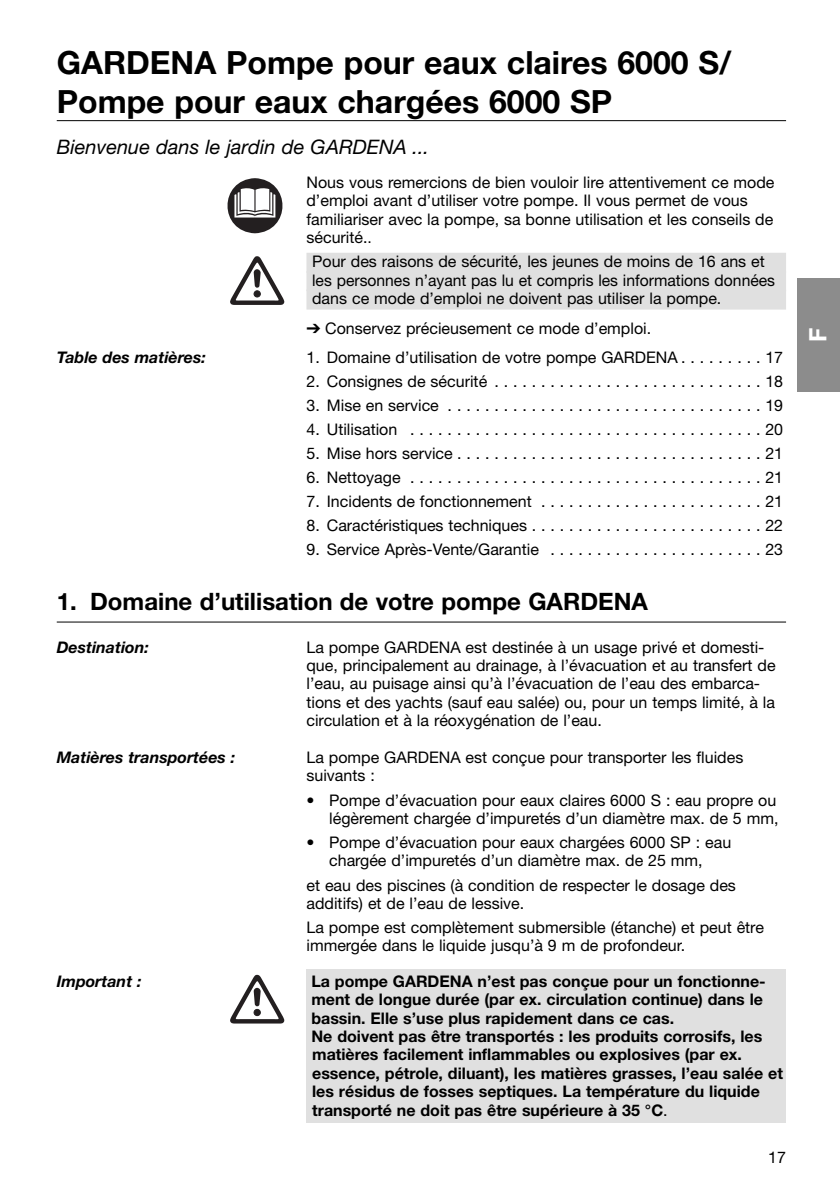
<style>
.page{position:relative;width:840px;height:1191px;background:#fff}
.page>*{position:absolute;margin:0;border:0;box-sizing:border-box;transform-origin:0 0}
.t1{font:700 32px/38.4px "Helvetica Neue";color:#000}
.t2{font:700 24px "Helvetica Neue";color:#000}
.t3{font:700 24px "Helvetica Neue";color:#fff}
.t4{font:italic 20px "Helvetica Neue";color:#000}
.t5{font:16px/18.4px "Helvetica Neue";color:#000}
.t6{font:700 16px/18.4px "Helvetica Neue";color:#000}
.t7{font:italic 700 16px "Helvetica Neue";color:#000}
.s1{font-family:"Helvetica"}
.s2{font-weight:400}
</style>
<div class="page">
<div style="left:797px;top:278px;width:42px;height:114px;background:#8c8c8c"></div>
<div style="left:306px;top:969px;width:479px;height:154px;background:#e0e0e0"></div>
<div style="left:306px;top:253px;width:479px;height:20px;background:#e0e0e0"></div>
<div style="left:306px;top:271px;width:479px;height:20px;background:#e0e0e0"></div>
<div style="left:306px;top:289px;width:479px;height:20px;background:#e0e0e0"></div>
<hr style="left:57px;top:621px;width:728px;height:1px;background:#000">
<hr style="left:57px;top:120px;width:728px;height:1px;background:#000">
<svg style="left:230px;top:256px;width:55px;height:49px"></svg>
<svg style="left:230px;top:974px;width:55px;height:49px"></svg>
<svg style="left:227px;top:178px;width:56px;height:55px"></svg>
<h1 class="t1" style="left:57px;top:47px;width:675px">GARDENA Pompe pour eaux claires 6000 S/<br>Pompe pour eaux chargées 6000 SP</h1>
<p class="t4" style="left:57px;top:140px;width:374px">Bienvenue dans le jardin de GARDENA ...</p>
<p class="t5" style="left:306px;top:174px;width:469px">Nous vous remercions de bien vouloir lire attentivement ce mode d’emploi avant d’utiliser votre pompe. Il vous permet de vous familiariser avec la pompe, sa bonne utilisation et les conseils de sécurité.<span class="s1">.</span></p>
<p class="t5" style="left:312px;top:254px;width:464px">Pour des raisons de sécurité, les jeunes de moins de 16 ans et les personnes n’ayant pas lu et compris les informations données dans ce mode d’emploi ne doivent pas utiliser la pompe.</p>
<p class="t5" style="left:306px;top:320px;width:346px">➔ Conservez précieusement ce mode d’emploi.</p>
<p class="t7" style="left:57px;top:352px;width:151px">Table des matières:</p>
<p class="t5" style="left:306px;top:350px;width:478px">1. Domaine d’utilisation de votre pompe GARDENA . . . . . . . . . 17</p>
<p class="t5" style="left:306px;top:374px;width:478px">2. Consignes de sécurité . . . . . . . . . . . . . . . . . . . . . . . . . . . . . 18</p>
<p class="t5" style="left:306px;top:398px;width:478px">3. Mise en service . . . . . . . . . . . . . . . . . . . . . . . . . . . . . . . . . . 19</p>
<p class="t5" style="left:306px;top:422px;width:478px">4. Utilisation . . . . . . . . . . . . . . . . . . . . . . . . . . . . . . . . . . . . . . 20</p>
<p class="t5" style="left:306px;top:446px;width:478px">5. Mise hors service . . . . . . . . . . . . . . . . . . . . . . . . . . . . . . . . . 21</p>
<p class="t5" style="left:306px;top:470px;width:478px">6. Nettoyage . . . . . . . . . . . . . . . . . . . . . . . . . . . . . . . . . . . . . . 21</p>
<p class="t5" style="left:306px;top:494px;width:478px">7. Incidents de fonctionnement . . . . . . . . . . . . . . . . . . . . . . . . 21</p>
<p class="t5" style="left:306px;top:518px;width:478px">8. Caractéristiques techniques . . . . . . . . . . . . . . . . . . . . . . . . . 22</p>
<p class="t5" style="left:306px;top:542px;width:478px">9. Service Après-Vente/Garantie . . . . . . . . . . . . . . . . . . . . . . . 23</p>
<h2 class="t2" style="left:57px;top:593px;width:592px">1. Domaine d’utilisation de votre pompe GARDENA</h2>
<p class="t7" style="left:57px;top:641px;width:94px">Destination:</p>
<p class="t5" style="left:306px;top:639px;width:470px">La pompe GARDENA est destinée à un usage privé et domesti&shy;que, principalement au drainage, à l’évacuation et au transfert de l’eau, au puisage ainsi qu’à l’évacuation de l’eau des embarca&shy;tions et des yachts (sauf eau salée) ou, pour un temps limité, à la circulation et à la réoxygénation de l’eau.</p>
<p class="t7" style="left:57px;top:751px;width:180px">Matières transportées :</p>
<p class="t5" style="left:306px;top:749px;width:438px">La pompe GARDENA est conçue pour transporter les fluides suivants :</p>
<p class="t5" style="left:306px;top:792px;width:473px;text-align:right">• Pompe d’évacuation pour eaux claires 6000 S : eau propre ou légèrement chargée d’impuretés d’un diamètre max. de 5 mm,</p>
<p class="t5" style="left:306px;top:834px;width:426px;text-align:center">• Pompe d’évacuation pour eaux chargées 6000 SP : eau chargée d’impuretés d’un diamètre max. de 25 mm,</p>
<p class="t5" style="left:306px;top:877px;width:431px">et eau des piscines (à condition de respecter le dosage des additifs) et de l’eau de lessive.</p>
<p class="t5" style="left:306px;top:919px;width:458px">La pompe est complètement submersible (étanche) et peut être immergée dans le liquide jusqu’à 9 m de profondeur.</p>
<p class="t7" style="left:57px;top:975px;width:86px">Important :</p>
<p class="t6" style="left:311px;top:973px;width:473px">La pompe GARDENA n’est pas conçue pour un fonctionne&shy;ment de longue durée (par ex. circulation continue) dans le bassin. Elle s’use plus rapidement dans ce cas.<br>Ne doivent pas être transportés : les produits corrosifs, les matières facilement inflammables ou explosives (par ex. essence, pétrole, diluant), les matières grasses, l’eau salée et les résidus de fosses septiques. La température du liquide transporté ne doit pas être supérieure à 35 °C<span class="s2">.</span></p>
<p class="t5" style="left:767px;top:1150px;width:19px">17</p>
<h2 class="t3" style="left:809px;top:342px;width:16px;rotate:-90deg">F</h2>
</div>
